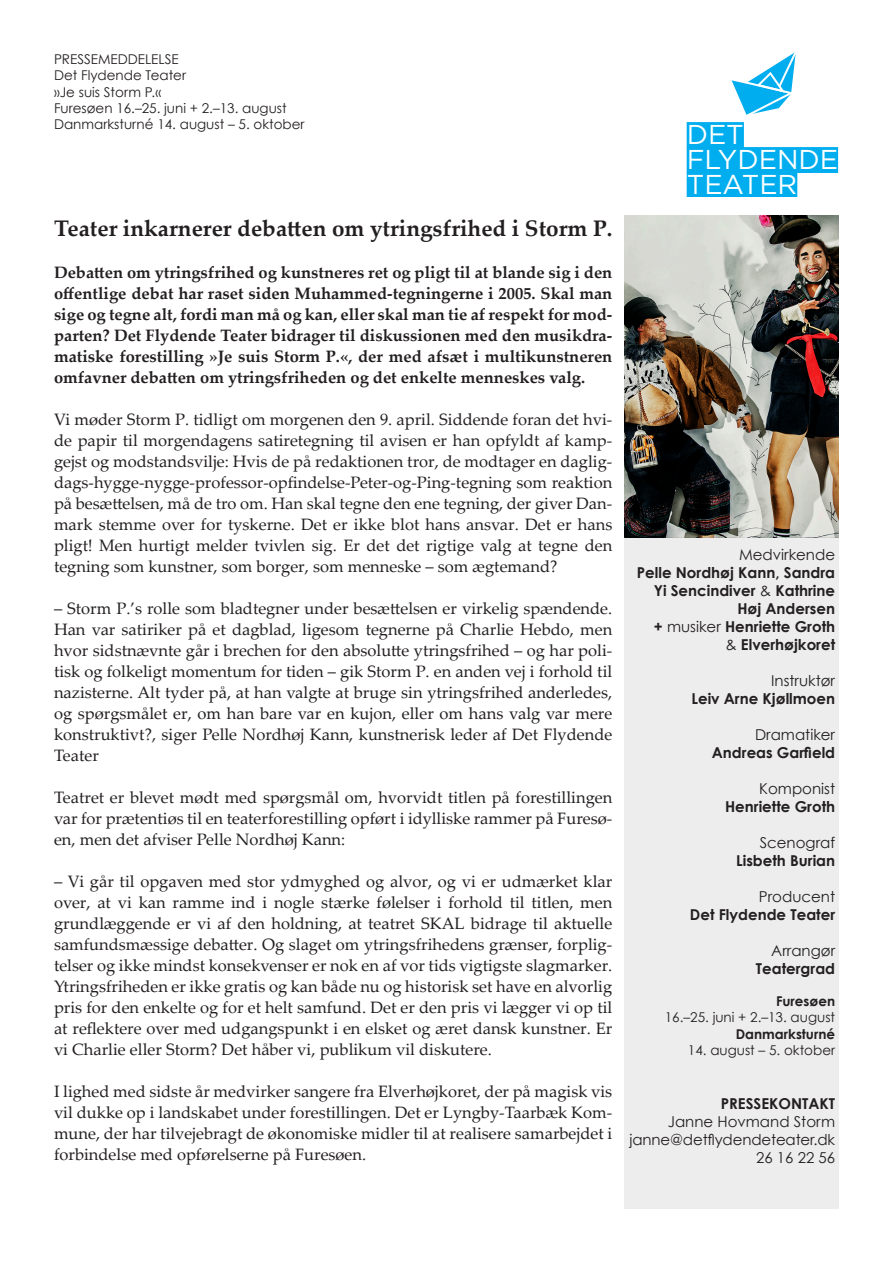
<style>
.page{position:relative;width:893px;height:1263px;background:#fff}
.page>*{position:absolute;margin:0;border:0;box-sizing:border-box;transform-origin:0 0}
.t1{font:27.3px/25.2px "Gotham";color:#fff}
.t2{font:700 22.5px "Palatino Linotype";color:#231f20}
.t3{font:16.5px/21px "Palatino Linotype";color:#231f20;text-align:justify}
.t4{font:700 16.5px/21px "Palatino Linotype";color:#231f20;text-align:justify}
.t5{font:700 15px/18px "Century Gothic";color:#231f20;text-align:right}
.t6{font:15px "Century Gothic";color:#231f20}
.t7{font:13.5px "Century Gothic";color:#231f20}
.t8{font:700 13.5px "Century Gothic";color:#231f20}
.s1{font-weight:400}
</style>
<div class="page">
<img style="left:625px;top:216px;width:214px;height:321px">
<div style="left:625px;top:537px;width:214px;height:671px;background:#ededed"></div>
<div style="left:687px;top:122px;width:57px;height:26px;background:#00aeef"></div>
<div style="left:687px;top:147px;width:151px;height:26px;background:#00aeef"></div>
<div style="left:687px;top:172px;width:110px;height:25px;background:#00aeef"></div>
<svg style="left:731px;top:52px;width:65px;height:63px"></svg>
<p class="t7" style="left:54px;top:51px;width:126px">PRESSEMEDDELELSE</p>
<p class="t7" style="left:54px;top:67px;width:134px">Det Flydende Teater</p>
<p class="t7" style="left:54px;top:83px;width:109px">»Je suis Storm P.«</p>
<p class="t7" style="left:54px;top:100px;width:234px">Furesøen 16.–25. juni + 2.–13. august</p>
<p class="t7" style="left:54px;top:116px;width:252px">Danmarksturné 14. august – 5. oktober</p>
<p class="t2" style="left:54px;top:213px;width:560px">Teater inkarnerer debatten om ytringsfrihed i Storm P.</p>
<p class="t4" style="left:54px;top:262px;width:560px">Debatten om ytringsfrihed og kunstneres ret og pligt til at blande sig i den offentlige debat har raset siden Muhammed-tegningerne i 2005. Skal man sige og tegne alt, fordi man må og kan, eller skal man tie af respekt for mod&shy;parten? Det Flydende Teater bidrager til diskussionen med den musikdra&shy;matiske forestilling »Je suis Storm P.«, der med afsæt i multikunstneren omfavner debatten om ytringsfriheden og det enkelte menneskes valg.</p>
<p class="t3" style="left:54px;top:409px;width:560px">Vi møder Storm P. tidligt om morgenen den 9. april. Siddende foran det hvi&shy;de papir til morgendagens satiretegning til avisen er han opfyldt af kamp&shy;gejst og modstandsvilje: Hvis de på redaktionen tror, de modtager en daglig&shy;dags-hygge-nygge-professor-opfindelse-Peter-og-Ping-tegning som reaktion på besættelsen, må de tro om. Han skal tegne den ene tegning, der giver Dan&shy;mark stemme over for tyskerne. Det er ikke blot hans ansvar. Det er hans pligt! Men hurtigt melder tvivlen sig. Er det det rigtige valg at tegne den tegning som kunstner, som borger, som menneske – som ægtemand?</p>
<p class="t3" style="left:54px;top:598px;width:560px">– Storm P.’s rolle som bladtegner under besættelsen er virkelig spændende.<br>Han var satiriker på et dagblad, ligesom tegnerne på Charlie Hebdo, men hvor sidstnævnte går i brechen for den absolutte ytringsfrihed – og har poli&shy;tisk og folkeligt momentum for tiden – gik Storm P. en anden vej i forhold til nazisterne. Alt tyder på, at han valgte at bruge sin ytringsfrihed anderledes, og spørgsmålet er, om han bare var en kujon, eller om hans valg var mere konstruktivt?, siger Pelle Nordhøj Kann, kunstnerisk leder af Det Flydende Teater</p>
<p class="t3" style="left:54px;top:787px;width:560px">Teatret er blevet mødt med spørgsmål om, hvorvidt titlen på forestillingen var for prætentiøs til en teaterforestilling opført i idylliske rammer på Furesø&shy;en, men det afviser Pelle Nordhøj Kann:</p>
<p class="t3" style="left:54px;top:871px;width:560px">– Vi går til opgaven med stor ydmyghed og alvor, og vi er udmærket klar over, at vi kan ramme ind i nogle stærke følelser i forhold til titlen, men grundlæggende er vi af den holdning, at teatret SKAL bidrage til aktuelle samfundsmæssige debatter. Og slaget om ytringsfrihedens grænser, forplig&shy;telser og ikke mindst konsekvenser er nok en af vor tids vigtigste slagmarker.<br>Ytringsfriheden er ikke gratis og kan både nu og historisk set have en alvorlig pris for den enkelte og for et helt samfund. Det er den pris vi lægger vi op til at reflektere over med udgangspunkt i en elsket og æret dansk kunstner. Er vi Charlie eller Storm? Det håber vi, publikum vil diskutere.</p>
<p class="t3" style="left:54px;top:1081px;width:560px">I lighed med sidste år medvirker sangere fra Elverhøjkoret, der på magisk vis vil dukke op i landskabet under forestillingen. Det er Lyngby-Taarbæk Kom&shy;mune, der har tilvejebragt de økonomiske midler til at realisere samarbejdet i forbindelse med opførelserne på Furesøen.</p>
<p class="t1" style="left:687px;top:121px;width:153px">DET<br>FLYDENDE<br>TEATER</p>
<p class="t6" style="left:739px;top:545px;width:98px">Medvirkende</p>
<p class="t5" style="left:637px;top:563px;width:200px">Pelle Nordhøj Kann, Sandra<br>Yi Sencindiver <span class="s1">&amp;</span> Kathrine<br>Høj Andersen</p>
<p class="t5" style="left:654px;top:617px;width:183px">+ <span class="s1">musiker</span> Henriette Groth</p>
<p class="t5" style="left:725px;top:635px;width:111px"><span class="s1">&amp;</span> Elverhøjkoret</p>
<p class="t6" style="left:771px;top:671px;width:66px">Instruktør</p>
<p class="t5" style="left:691px;top:689px;width:145px">Leiv Arne Kjøllmoen</p>
<p class="t6" style="left:755px;top:725px;width:82px">Dramatiker</p>
<p class="t5" style="left:712px;top:743px;width:125px">Andreas Garfield</p>
<p class="t6" style="left:759px;top:779px;width:77px">Komponist</p>
<p class="t5" style="left:725px;top:797px;width:112px">Henriette Groth</p>
<p class="t6" style="left:760px;top:833px;width:77px">Scenograf</p>
<p class="t5" style="left:736px;top:851px;width:100px">Lisbeth Burian</p>
<p class="t6" style="left:759px;top:887px;width:78px">Producent</p>
<p class="t5" style="left:690px;top:905px;width:147px">Det Flydende Teater</p>
<p class="t6" style="left:771px;top:941px;width:65px">Arrangør</p>
<p class="t5" style="left:756px;top:959px;width:81px">Teatergrad</p>
<p class="t8" style="left:776px;top:993px;width:61px">Furesøen</p>
<p class="t7" style="left:665px;top:1009px;width:172px">16.–25. juni + 2.–13. august</p>
<p class="t8" style="left:736px;top:1025px;width:101px">Danmarksturné</p>
<p class="t7" style="left:688px;top:1042px;width:149px">14. august – 5. oktober</p>
<p class="t5" style="left:721px;top:1094px;width:116px">PRESSEKONTAKT</p>
<p class="t6" style="left:668px;top:1112px;width:169px">Janne Hovmand Storm</p>
<p class="t6" style="left:629px;top:1130px;width:207px">janne@detflydendeteater.dk</p>
<p class="t6" style="left:756px;top:1148px;width:80px">26 16 22 56</p>
</div>
